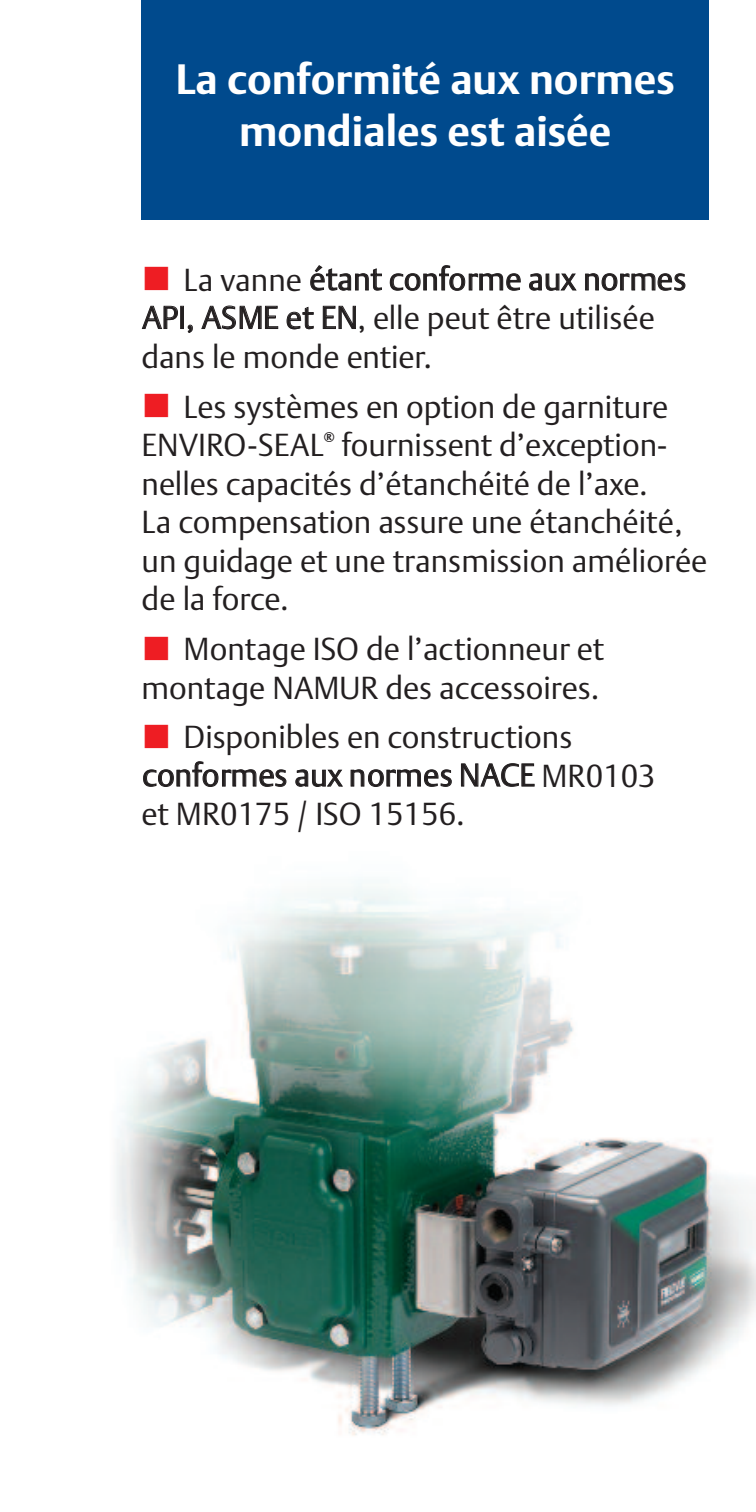
<style>
.page{position:relative;width:756px;height:1512px;background:#fff}
.page>*{position:absolute;margin:0;border:0;box-sizing:border-box;transform-origin:0 0}
.t1{font:700 42px/52.5px "DTL Argo T";color:#fff;text-align:center}
.t2{font:31.5px/38.5px "DTL Argo T Light";color:#231f20}
.t3{font:700 14px "DTL Argo T";color:#231f20}
</style>
<div class="page">
<img style="left:116px;top:880px;width:640px;height:556px">
<div style="left:142px;top:0;width:567px;height:220px;background:#004a8d"></div>
<h1 class="t1" style="left:176px;top:53px;width:501px">La conformité aux normes mondiales est aisée</h1>
<p class="t2" style="left:142px;top:260px;width:546px;text-indent:42px">La vanne étant conforme aux normes<br>API, ASME et EN, elle peut être utilisée dans le monde entier.</p>
<p class="t2" style="left:142px;top:388px;width:528px;text-indent:42px">Les systèmes en option de garniture<br>ENVIRO-SEAL</p>
<p class="t2" style="left:142px;top:426px;width:568px;text-indent:200px">fournissent d’exception&shy;nelles capacités d’étanchéité de l’axe.<br>La compensation assure une étanchéité, un guidage et une transmission améliorée de la force.</p>
<p class="t2" style="left:142px;top:630px;width:464px;text-align:right">Montage ISO de l’actionneur et montage NAMUR des accessoires.</p>
<p class="t2" style="left:142px;top:718px;width:516px;text-indent:42px">Disponibles en constructions conformes aux normes NACE MR0103 et MR0175 / ISO 15156.</p>
<p class="t3" style="left:324px;top:429px;width:12px">®</p>
</div>
